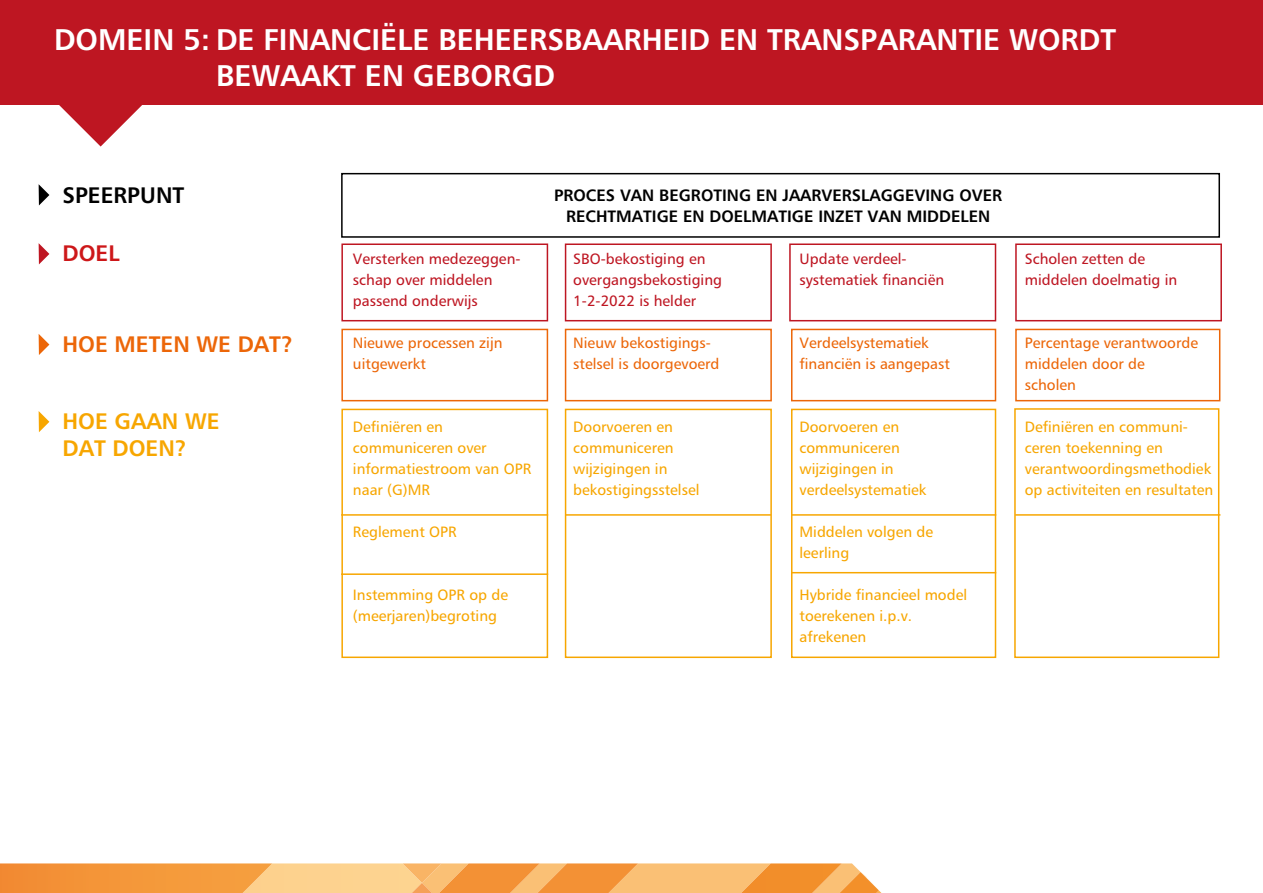
<style>
.page{position:relative;width:1263px;height:893px;background:#fff}
.page>*{position:absolute;margin:0;border:0;box-sizing:border-box;transform-origin:0 0}
.t1{font:30px/36px "Humanist B";color:#fff}
.t2{font:22.5px/27px "Humanist B";color:#f7a600}
.t3{font:22.5px "Humanist B";color:#ec6608}
.t4{font:22.5px "Humanist B";color:#000}
.t5{font:22.5px "Humanist B";color:#cd1719}
.t6{font:16.5px/21px "Humanist B";color:#000;text-align:center}
.t7{font:15px/21px "Humanist R";color:#f7a600}
.t8{font:15px/21px "Humanist R";color:#be1622}
.t9{font:15px/21px "Humanist R";color:#ec6608}
</style>
<div class="page">
<div style="left:0;top:0;width:1263px;height:105px;background:#be1622"></div>
<svg style="left:59px;top:105px;width:83px;height:42px"></svg>
<svg style="left:0;top:863px;width:881px;height:30px;background:#f7ad5b"></svg>
<div style="left:341px;top:173px;width:879px;height:65px;border:2px solid #000"></div>
<div style="left:789px;top:243px;width:207px;height:78px;border:2px solid #be1622"></div>
<div style="left:341px;top:243px;width:207px;height:78px;border:2px solid #be1622"></div>
<div style="left:341px;top:329px;width:207px;height:72px;border:2px solid #ec6608"></div>
<div style="left:341px;top:409px;width:207px;height:249px;border:2px solid #f7a600"></div>
<div style="left:565px;top:409px;width:207px;height:249px;border:2px solid #f7a600"></div>
<div style="left:1014px;top:408px;width:205px;height:250px;border:2px solid #f7a600"></div>
<div style="left:791px;top:409px;width:205px;height:249px;border:2px solid #f7a600"></div>
<div style="left:565px;top:329px;width:207px;height:72px;border:2px solid #ec6608"></div>
<div style="left:1015px;top:329px;width:205px;height:72px;border:2px solid #ec6608"></div>
<div style="left:791px;top:329px;width:205px;height:72px;border:2px solid #ec6608"></div>
<div style="left:565px;top:243px;width:207px;height:78px;border:2px solid #be1622"></div>
<div style="left:1015px;top:243px;width:207px;height:78px;border:2px solid #be1622"></div>
<hr style="left:341px;top:514px;width:207px;height:2px;background:#f7a600">
<hr style="left:1015px;top:514px;width:205px;height:2px;background:#f7a600">
<hr style="left:791px;top:514px;width:205px;height:2px;background:#f7a600">
<hr style="left:566px;top:514px;width:205px;height:2px;background:#f7a600">
<hr style="left:341px;top:573px;width:207px;height:2px;background:#f7a600">
<hr style="left:791px;top:572px;width:205px;height:1px;background:#f7a600">
<svg style="left:39px;top:184px;width:10px;height:21px"></svg>
<svg style="left:39px;top:243px;width:10px;height:21px"></svg>
<svg style="left:39px;top:334px;width:10px;height:21px"></svg>
<svg style="left:39px;top:411px;width:10px;height:21px"></svg>
<h1 class="t1" style="left:216px;top:21px;width:902px;text-indent:-162px">DOMEIN 5: DE FINANCIËLE BEHEERSBAARHEID EN TRANSPARANTIE WORDT<br>BEWAAKT EN GEBORGD</h1>
<h2 class="t4" style="left:63px;top:181px;width:123px">SPEERPUNT</h2>
<h2 class="t5" style="left:63px;top:239px;width:59px">DOEL</h2>
<h2 class="t3" style="left:63px;top:330px;width:232px">HOE METEN WE DAT?</h2>
<h2 class="t2" style="left:63px;top:407px;width:159px">HOE GAAN WE<br>DAT DOEN?</h2>
<p class="t8" style="left:353px;top:248px;width:169px">Versterken medezeggen&shy;schap over middelen passend onderwijs</p>
<p class="t9" style="left:353px;top:332px;width:151px">Nieuwe processen zijn uitgewerkt</p>
<p class="t7" style="left:353px;top:416px;width:180px">Definiëren en communiceren over informatiestroom van OPR naar (G)MR</p>
<p class="t7" style="left:353px;top:521px;width:105px">Reglement OPR</p>
<p class="t7" style="left:353px;top:584px;width:157px">Instemming OPR op de (meerjaren)begroting</p>
<p class="t6" style="left:554px;top:184px;width:450px">PROCES VAN BEGROTING EN JAARVERSLAGGEVING OVER<br>RECHTMATIGE EN DOELMATIGE INZET VAN MIDDELEN</p>
<p class="t8" style="left:573px;top:248px;width:150px">SBO-bekostiging en overgangsbekostiging<br>1-2-2022 is helder</p>
<p class="t9" style="left:573px;top:332px;width:148px">Nieuw bekostigings&shy;stelsel is doorgevoerd</p>
<p class="t7" style="left:573px;top:416px;width:128px">Doorvoeren en communiceren wijzigingen in bekostigingsstelsel</p>
<p class="t8" style="left:799px;top:248px;width:146px">Update verdeel&shy;systematiek financiën</p>
<p class="t9" style="left:799px;top:332px;width:152px">Verdeelsystematiek financiën is aangepast</p>
<p class="t7" style="left:799px;top:416px;width:128px">Doorvoeren en communiceren wijzigingen in verdeelsystematiek</p>
<p class="t7" style="left:799px;top:521px;width:135px">Middelen volgen de leerling</p>
<p class="t7" style="left:799px;top:584px;width:169px">Hybride financieel model toerekenen i.p.v. afrekenen</p>
<p class="t8" style="left:1025px;top:248px;width:154px">Scholen zetten de middelen doelmatig in</p>
<p class="t9" style="left:1025px;top:332px;width:175px">Percentage verantwoorde middelen door de scholen</p>
<p class="t7" style="left:1025px;top:416px;width:190px">Definiëren en communi&shy;ceren toekenning en verantwoordingsmethodiek op activiteiten en resultaten</p>
</div>
